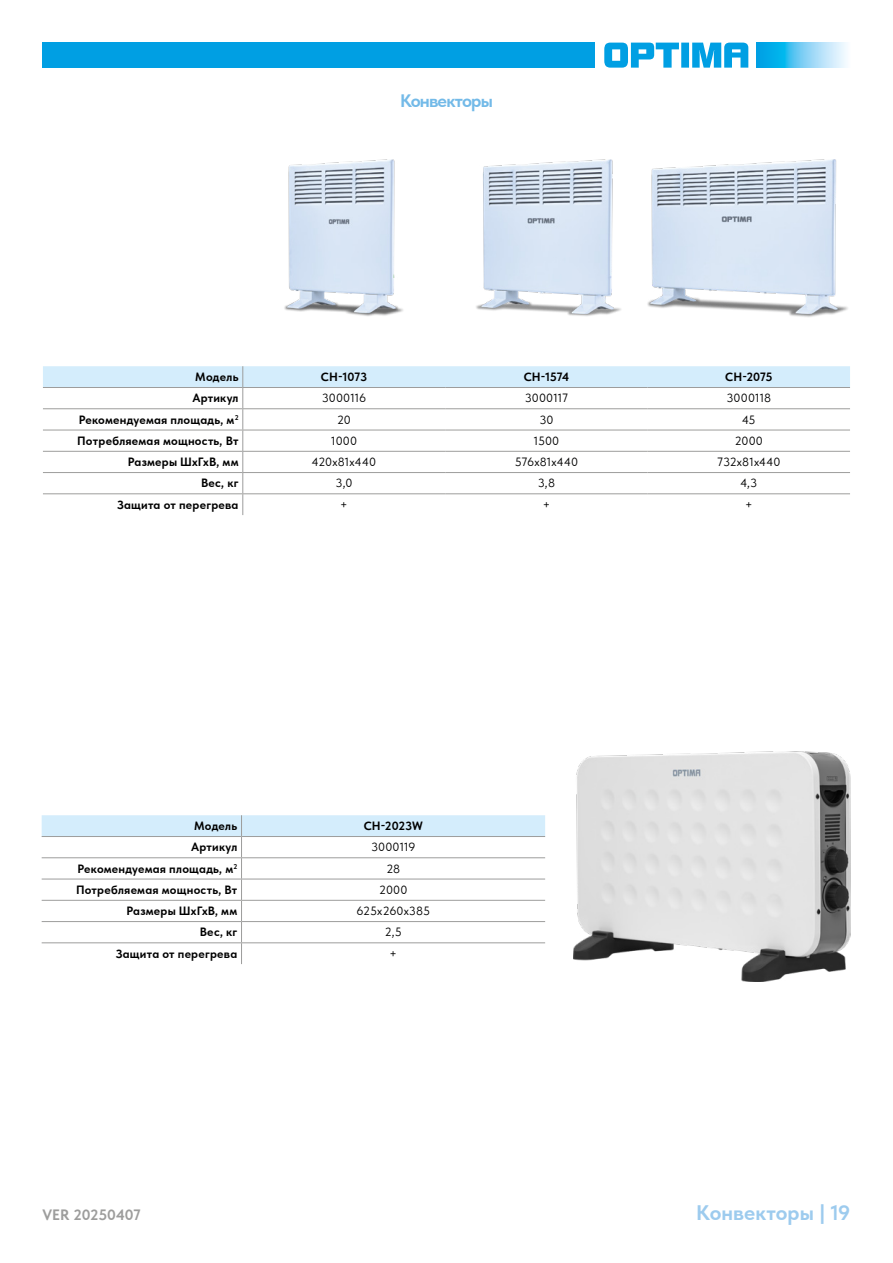
<style>
.page{position:relative;width:893px;height:1263px;background:#fff}
.page>*{position:absolute;margin:0;border:0;box-sizing:border-box;transform-origin:0 0}
.t1{font:700 21px "Tilda Sans";letter-spacing:.005em;color:#9dcbee}
.t2{font:700 18px "Tilda Sans";letter-spacing:-.045em;color:#73bae8}
.t3{font:700 15px "Tilda Sans";color:#9d9d9c}
.t4{font:700 12px "Tilda Sans";letter-spacing:.02em;color:#000}
.t5{font:12px "Tilda Sans";letter-spacing:.005em;color:#000}
</style>
<div class="page">
<svg style="left:604px;top:43px;width:144px;height:25px"></svg>
<svg style="left:757px;top:43px;width:90px;height:25px;background:#6cccf3"></svg>
<div style="left:43px;top:43px;width:552px;height:25px;background:#009fe3"></div>
<svg style="left:43px;top:366px;width:807px;height:149px"></svg>
<hr style="left:445px;top:493px;width:203px;height:1px;background:#9d9d9c">
<hr style="left:648px;top:493px;width:202px;height:1px;background:#9d9d9c">
<img style="left:573px;top:752px;width:277px;height:229px">
<img style="left:647px;top:160px;width:201px;height:157px">
<img style="left:284px;top:160px;width:119px;height:156px">
<img style="left:476px;top:160px;width:145px;height:156px">
<svg style="left:42px;top:815px;width:503px;height:149px"></svg>
<h2 class="t2" style="left:400px;top:91px;width:94px">Конвекторы</h2>
<p class="t4" style="left:195px;top:370px;width:45px">Модель</p>
<p class="t4" style="left:321px;top:370px;width:48px">CH-1073</p>
<p class="t4" style="left:524px;top:370px;width:47px">CH-1574</p>
<p class="t4" style="left:725px;top:370px;width:49px">CH-2075</p>
<p class="t4" style="left:192px;top:391px;width:48px">Артикул</p>
<p class="t5" style="left:322px;top:392px;width:46px">3000116</p>
<p class="t5" style="left:525px;top:392px;width:45px">3000117</p>
<p class="t5" style="left:726px;top:392px;width:46px">3000118</p>
<p class="t4" style="left:79px;top:413px;width:161px">Рекомендуемая площадь, м<sup>2</sup></p>
<p class="t5" style="left:337px;top:413px;width:15px">20</p>
<p class="t5" style="left:539px;top:413px;width:16px">30</p>
<p class="t5" style="left:742px;top:413px;width:15px">45</p>
<p class="t4" style="left:77px;top:434px;width:163px">Потребляемая мощность, Вт</p>
<p class="t5" style="left:331px;top:434px;width:28px">1000</p>
<p class="t5" style="left:534px;top:434px;width:27px">1500</p>
<p class="t5" style="left:735px;top:434px;width:30px">2000</p>
<p class="t4" style="left:128px;top:455px;width:112px">Размеры ШхГхВ, мм</p>
<p class="t5" style="left:312px;top:455px;width:66px">420х81х440</p>
<p class="t5" style="left:515px;top:455px;width:65px">576х81х440</p>
<p class="t5" style="left:717px;top:455px;width:65px">732х81х440</p>
<p class="t4" style="left:201px;top:476px;width:39px">Вес, кг</p>
<p class="t5" style="left:335px;top:477px;width:19px">3,0</p>
<p class="t5" style="left:538px;top:477px;width:19px">3,8</p>
<p class="t5" style="left:740px;top:477px;width:18px">4,3</p>
<p class="t4" style="left:117px;top:498px;width:123px">Защита от перегрева</p>
<p class="t5" style="left:340px;top:498px;width:9px">+</p>
<p class="t5" style="left:543px;top:498px;width:9px">+</p>
<p class="t5" style="left:745px;top:498px;width:9px">+</p>
<p class="t4" style="left:194px;top:819px;width:45px">Модель</p>
<p class="t4" style="left:364px;top:819px;width:61px">CH-2023W</p>
<p class="t4" style="left:191px;top:840px;width:48px">Артикул</p>
<p class="t5" style="left:371px;top:840px;width:46px">3000119</p>
<p class="t4" style="left:77px;top:862px;width:161px">Рекомендуемая площадь, м<sup>2</sup></p>
<p class="t5" style="left:386px;top:862px;width:15px">28</p>
<p class="t4" style="left:76px;top:883px;width:163px">Потребляемая мощность, Вт</p>
<p class="t5" style="left:379px;top:883px;width:30px">2000</p>
<p class="t4" style="left:126px;top:904px;width:112px">Размеры ШхГхВ, мм</p>
<p class="t5" style="left:357px;top:904px;width:75px">625х260х385</p>
<p class="t4" style="left:200px;top:925px;width:39px">Вес, кг</p>
<p class="t5" style="left:385px;top:926px;width:19px">2,5</p>
<p class="t4" style="left:116px;top:947px;width:123px">Защита от перегрева</p>
<p class="t5" style="left:390px;top:947px;width:9px">+</p>
<p class="t3" style="left:43px;top:1207px;width:100px">VER 20250407</p>
<h1 class="t1" style="left:696px;top:1201px;width:156px">Конвекторы | 19</h1>
</div>
